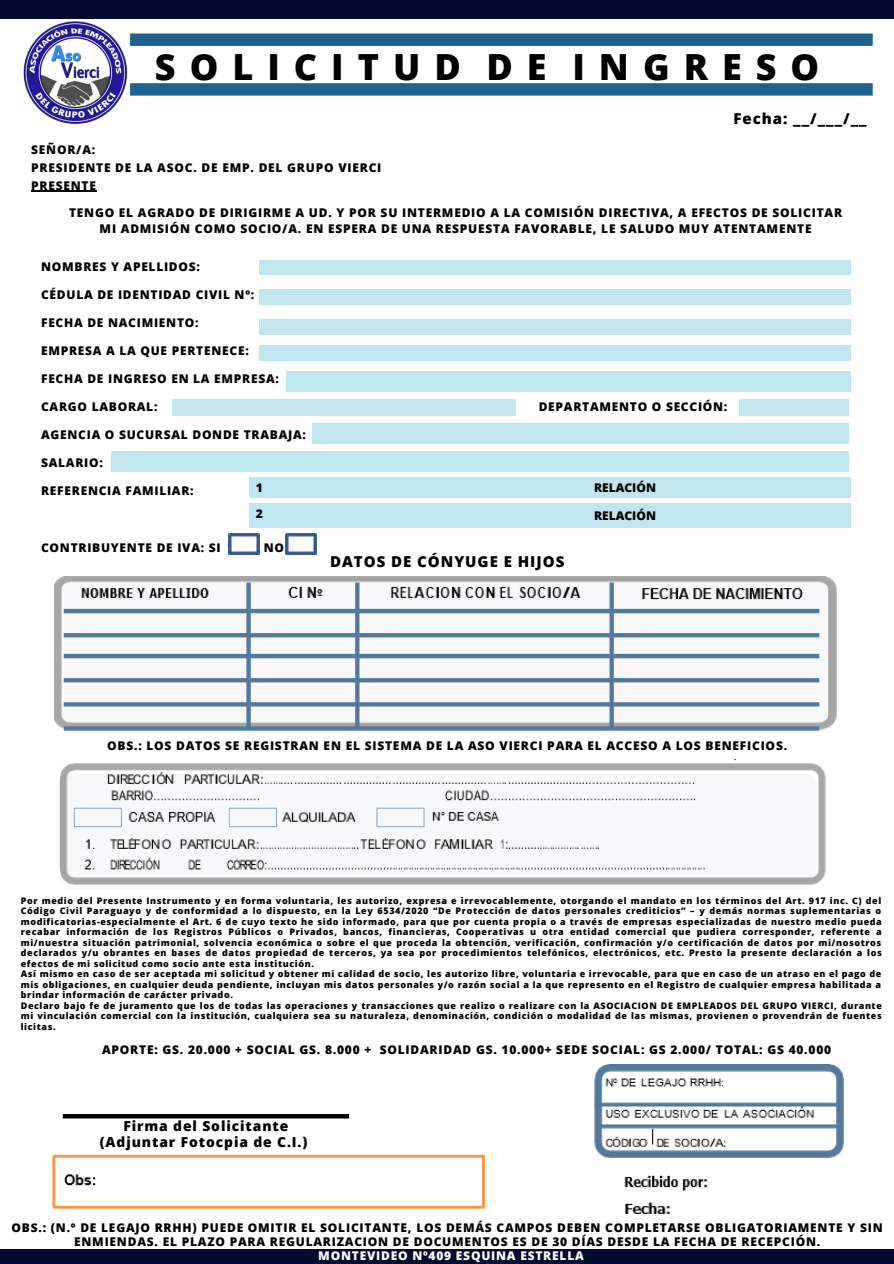
<style>
.page{position:relative;width:894px;height:1264px;background:#fff}
.page>*{position:absolute;margin:0;border:0;box-sizing:border-box;transform-origin:0 0}
.t1{font:800 36px "Open Sans";letter-spacing:.39em;color:#000}
.t2{font:800 15px "Open Sans";letter-spacing:.065em;color:#000}
.t3{font:800 13.8px/15.6px "Open Sans";letter-spacing:.065em;color:#000;text-align:center}
.t4{font:800 12px/18px "Open Sans";letter-spacing:.065em;color:#000;text-align:center}
.t5{font:800 12px "Open Sans";letter-spacing:.065em;color:#fff}
.t6{font:800 12px "Open Sans";color:#000}
.t7{font:800 9px/10.5px "Open Sans";letter-spacing:.065em;color:#000}
</style>
<div class="page">
<img style="left:21px;top:18px;width:109px;height:107px">
<div style="left:0;top:0;width:893px;height:18px;background:#050a30"></div>
<div style="left:130px;top:33px;width:742px;height:13px;background:#1f628e"></div>
<div style="left:130px;top:83px;width:742px;height:13px;background:#1f628e"></div>
<div style="left:259px;top:260px;width:591px;height:15px;background:#bfe5ef"></div>
<div style="left:259px;top:289px;width:591px;height:15px;background:#bfe5ef"></div>
<div style="left:259px;top:319px;width:591px;height:15px;background:#bfe5ef"></div>
<div style="left:259px;top:345px;width:591px;height:15px;background:#bfe5ef"></div>
<div style="left:286px;top:371px;width:564px;height:21px;background:#bfe5ef"></div>
<div style="left:312px;top:422px;width:536px;height:21px;background:#bfe5ef"></div>
<div style="left:111px;top:451px;width:737px;height:21px;background:#bfe5ef"></div>
<div style="left:249px;top:477px;width:601px;height:21px;background:#bfe5ef"></div>
<div style="left:249px;top:504px;width:601px;height:24px;background:#bfe5ef"></div>
<div style="left:172px;top:399px;width:344px;height:16px;background:#bfe5ef"></div>
<div style="left:739px;top:399px;width:109px;height:16px;background:#bfe5ef"></div>
<img style="left:228px;top:533px;width:31px;height:22px">
<img style="left:286px;top:533px;width:30px;height:22px">
<img style="left:54px;top:576px;width:783px;height:155px">
<img style="left:594px;top:1064px;width:250px;height:150px">
<div style="left:0;top:1249px;width:893px;height:14px;background:#050a30"></div>
<img style="left:59px;top:759px;width:767px;height:126px">
<img style="left:52px;top:1154px;width:433px;height:55px">
<div style="left:63px;top:1113px;width:286px;height:5px;background:#000"></div>
<hr style="left:31px;top:191px;width:66px;height:1px;background:#000">
<h1 class="t1" style="left:155px;top:41px;width:665px">SOLICITUD DE INGRESO</h1>
<h2 class="t2" style="left:733px;top:108px;width:135px">Fecha: __/___/__</h2>
<h3 class="t4" style="left:31px;top:140px;width:351px;text-align:left">SEÑOR/A:<br>PRESIDENTE DE LA ASOC. DE EMP. DEL GRUPO VIERCI<br>PRESENTE</h3>
<h3 class="t4" style="left:69px;top:204px;width:774px;line-height:15.8px">TENGO EL AGRADO DE DIRIGIRME A UD. Y POR SU INTERMEDIO A LA COMISIÓN DIRECTIVA, A EFECTOS DE SOLICITAR<br>MI ADMISIÓN COMO SOCIO/A. EN ESPERA DE UNA RESPUESTA FAVORABLE, LE SALUDO MUY ATENTAMENTE</h3>
<h3 class="t4" style="left:41px;top:257px;width:160px">NOMBRES Y APELLIDOS:</h3>
<h3 class="t4" style="left:41px;top:285px;width:214px">CÉDULA DE IDENTIDAD CIVIL Nº:</h3>
<h3 class="t4" style="left:41px;top:313px;width:159px">FECHA DE NACIMIENTO:</h3>
<h3 class="t4" style="left:41px;top:341px;width:209px">EMPRESA A LA QUE PERTENECE:</h3>
<h3 class="t4" style="left:41px;top:369px;width:239px">FECHA DE INGRESO EN LA EMPRESA:</h3>
<h3 class="t4" style="left:41px;top:397px;width:118px">CARGO LABORAL:</h3>
<h3 class="t4" style="left:538px;top:397px;width:190px">DEPARTAMENTO O SECCIÓN:</h3>
<h3 class="t4" style="left:41px;top:426px;width:266px">AGENCIA O SUCURSAL DONDE TRABAJA:</h3>
<h3 class="t4" style="left:41px;top:454px;width:63px">SALARIO:</h3>
<h3 class="t4" style="left:41px;top:482px;width:154px">REFERENCIA FAMILIAR:</h3>
<h3 class="t4" style="left:256px;top:478px;width:9px">1</h3>
<h3 class="t6" style="left:594px;top:479px;width:63px">RELACIÓN</h3>
<h3 class="t4" style="left:256px;top:504px;width:9px">2</h3>
<h3 class="t6" style="left:594px;top:507px;width:63px">RELACIÓN</h3>
<h3 class="t4" style="left:41px;top:538px;width:181px">CONTRIBUYENTE DE IVA: SI</h3>
<h3 class="t4" style="left:263px;top:538px;width:22px">NO</h3>
<h2 class="t2" style="left:330px;top:551px;width:236px">DATOS DE CÓNYUGE E HIJOS</h2>
<h3 class="t4" style="left:107px;top:736px;width:681px">OBS.: LOS DATOS SE REGISTRAN EN EL SISTEMA DE LA ASO VIERCI PARA EL ACCESO A LOS BENEFICIOS.</h3>
<p class="t7" style="left:21px;top:894px;width:862px">Por medio del Presente Instrumento y en forma voluntaria, les autorizo, expresa e irrevocablemente, otorgando el mandato en los términos del Art. 917 inc. C) del Código Civil Paraguayo y de conformidad a lo dispuesto, en la Ley 6534/2020 “De Protección de datos personales crediticios” – y demás normas suplementarias o modificatorias-especialmente el Art. 6 de cuyo texto he sido informado, para que por cuenta propia o a través de empresas especializadas de nuestro medio pueda recabar información de los Registros Públicos o Privados, bancos, financieras, Cooperativas u otra entidad comercial que pudiera corresponder, referente a mi/nuestra situación patrimonial, solvencia económica o sobre el que proceda la obtención, verificación, confirmación y/o certificación de datos por mi/nosotros declarados y/u obrantes en bases de datos propiedad de terceros, ya sea por procedimientos telefónicos, electrónicos, etc. Presto la presente declaración a los efectos de mi solicitud como socio ante esta institución.<br>Así mismo en caso de ser aceptada mi solicitud y obtener mi calidad de socio, les autorizo libre, voluntaria e irrevocable, para que en caso de un atraso en el pago de mis obligaciones, en cualquier deuda pendiente, incluyan mis datos personales y/o razón social a la que represento en el Registro de cualquier empresa habilitada a brindar información de carácter privado.<br>Declaro bajo fe de juramento que los de todas las operaciones y transacciones que realizo o realizare con la ASOCIACION DE EMPLEADOS DEL GRUPO VIERCI, durante mi vinculación comercial con la institución, cualquiera sea su naturaleza, denominación, condición o modalidad de las mismas, provienen o provendrán de fuentes licitas.</p>
<h3 class="t4" style="left:102px;top:1040px;width:730px">APORTE: GS. 20.000 + SOCIAL GS. 8.000 + SOLIDARIDAD GS. 10.000+ SEDE SOCIAL: GS 2.000/ TOTAL: GS 40.000</h3>
<h3 class="t3" style="left:100px;top:1117px;width:209px">Firma del Solicitante (Adjuntar Fotocpia de C.I.)</h3>
<h3 class="t4" style="left:12px;top:1220px;width:872px;line-height:14px">OBS.: (N.º DE LEGAJO RRHH) PUEDE OMITIR EL SOLICITANTE, LOS DEMÁS CAMPOS DEBEN COMPLETARSE OBLIGATORIAMENTE Y SIN<br>ENMIENDAS. EL PLAZO PARA REGULARIZACION DE DOCUMENTOS ES DE 30 DÍAS DESDE LA FECHA DE RECEPCIÓN.</h3>
<h3 class="t5" style="left:318px;top:1247px;width:267px">MONTEVIDEO Nº409 ESQUINA ESTRELLA</h3>
</div>
